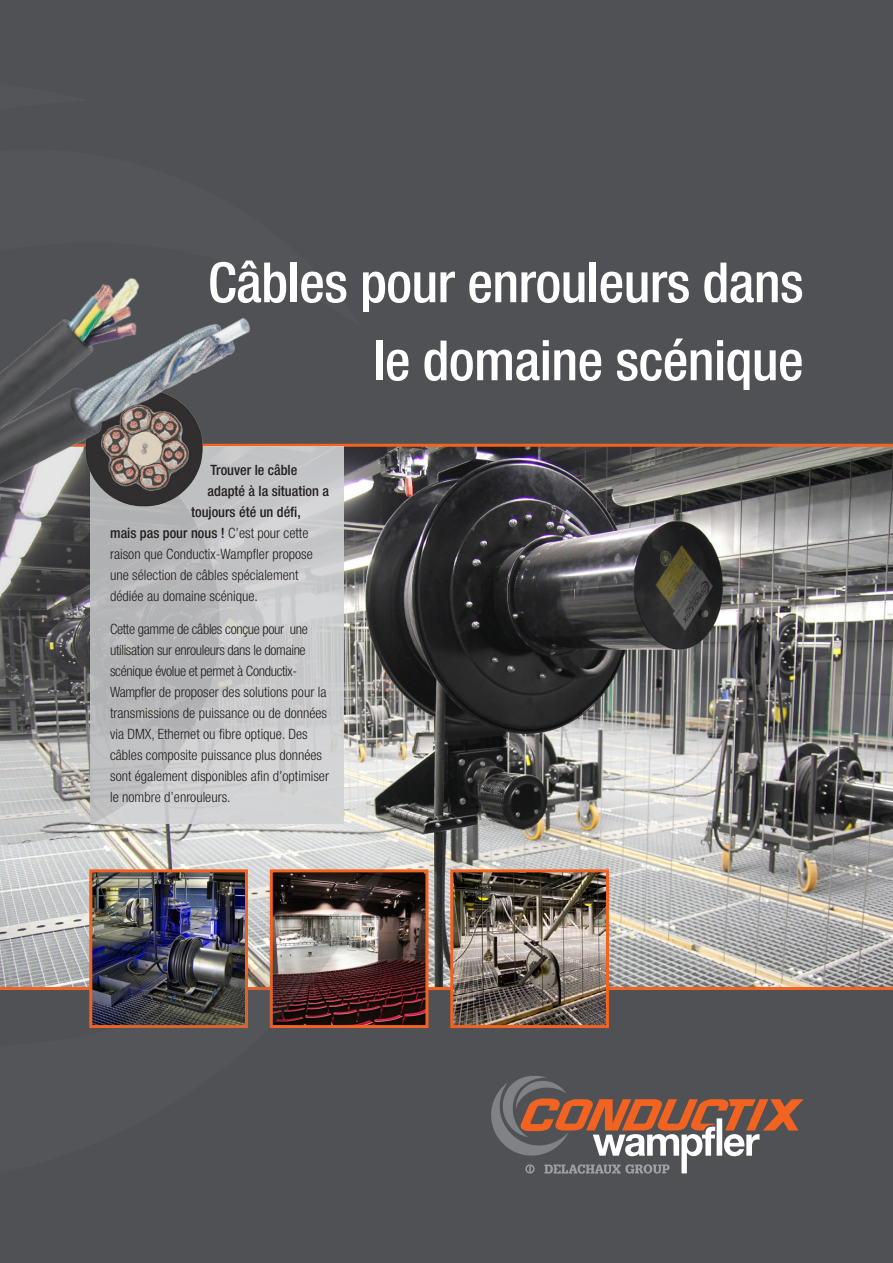
<style>
.page{position:relative;width:893px;height:1263px;background:#4f5154}
.page>*{position:absolute;margin:0;border:0;box-sizing:border-box;transform-origin:0 0}
.t1{font:500 condensed 55.5px/78px "Helvetica Neue LT";letter-spacing:-.01em;color:#fff;text-align:right}
.t2{font:300 condensed 14.25px/21px "Helvetica Neue LT";color:#231f20}
.t3{font:500 condensed 14.25px "Helvetica Neue LT";color:#231f20}
.s1{font-weight:300}
</style>
<div class="page">
<img style="left:391px;top:447px;width:502px;height:540px">
<hr style="left:0;top:987px;width:893px;height:3px;background:#f26221">
<svg style="left:491px;top:1076px;width:313px;height:98px"></svg>
<hr style="left:0;top:444px;width:893px;height:3px;background:#f26221">
<img style="left:454px;top:873px;width:151px;height:151px">
<div style="left:450px;top:869px;width:159px;height:159px;border:3px solid #f26221"></div>
<img style="left:391px;top:873px;width:33px;height:151px">
<div style="left:270px;top:869px;width:158px;height:159px;border:3px solid #f26221"></div>
<img style="left:0;top:443px;width:391px;height:585px">
<svg style="left:0;top:845px;width:89px;height:88px;background:#cecfd0"></svg>
<svg style="left:263px;top:443px;width:98px;height:103px;background:#bcb8b9"></svg>
<svg style="left:0;top:643px;width:220px;height:202px;background:#b2b2b2"></svg>
<img style="left:181px;top:318px;width:82px;height:325px">
<img style="left:0;top:278px;width:181px;height:399px">
<p class="t1" style="left:208px;top:243px;width:597px">Câbles pour enrouleurs dans le domaine scénique</p>
<p class="t3" style="left:211px;top:461px;width:88px">Trouver le câble</p>
<p class="t3" style="left:208px;top:482px;width:123px">adapté à la situation a</p>
<p class="t3" style="left:191px;top:503px;width:111px">toujours été un défi,</p>
<p class="t3" style="left:110px;top:524px;width:200px">mais pas pour nous ! <span class="s1">C’est pour cette</span></p>
<p class="t2" style="left:110px;top:543px;width:204px">raison que Conductix-Wampfler propose</p>
<p class="t2" style="left:110px;top:564px;width:190px">une sélection de câbles spécialement</p>
<p class="t2" style="left:110px;top:585px;width:149px">dédiée au domaine scénique.</p>
<p class="t2" style="left:110px;top:619px;width:220px">Cette gamme de câbles conçue pour une utilisation sur enrouleurs dans le domaine scénique évolue et permet à Conductix-Wampfler de proposer des solutions pour la transmissions de puissance ou de données via DMX, Ethernet ou fibre optique. Des câbles composite puissance plus données sont également disponibles afin d’optimiser le nombre d’enrouleurs.</p>
</div>
